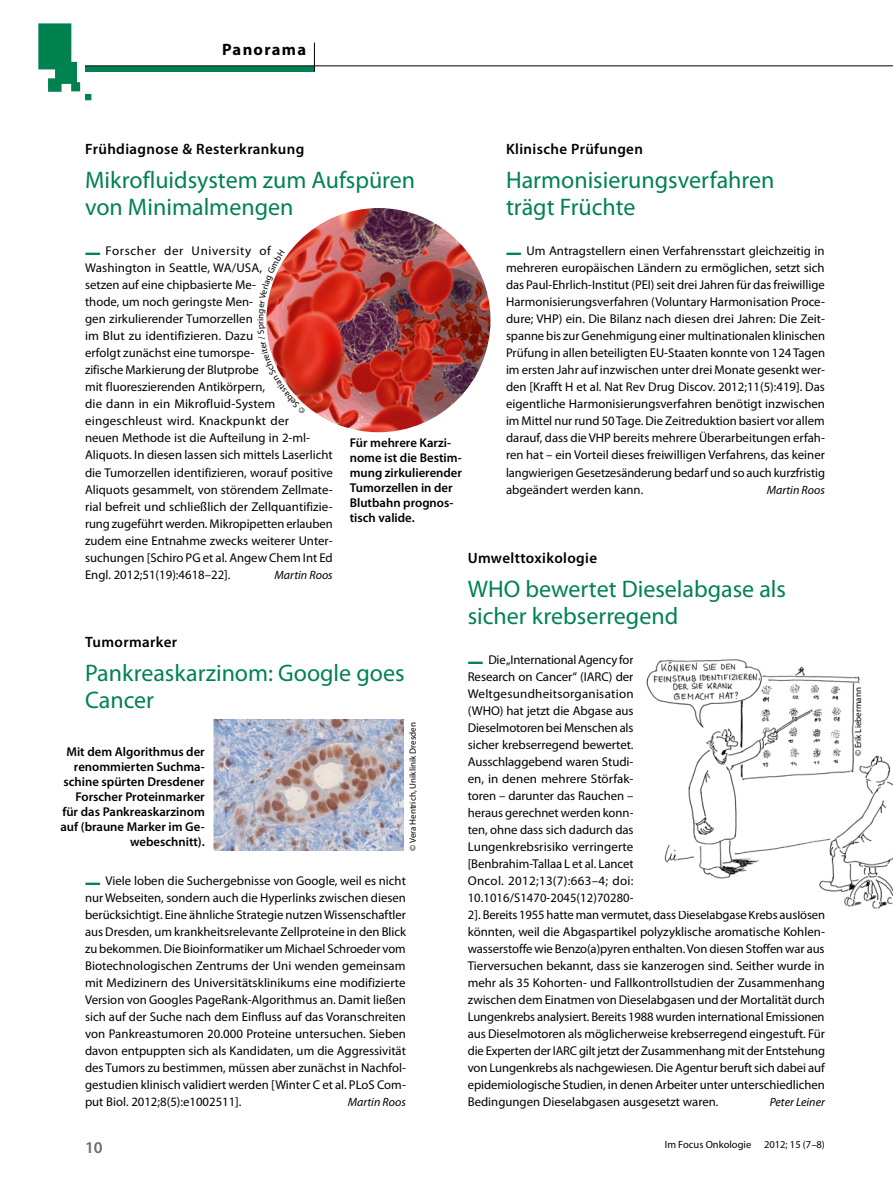
<style>
.page{position:relative;width:893px;height:1187px;background:#fff}
.page>*{position:absolute;margin:0;border:0;box-sizing:border-box;transform-origin:0 0}
.t1{font:24px/27px "Myriad Pro";color:#008250}
.t2{font:700 16.5px "Myriad Pro";letter-spacing:.08em;color:#000}
.t3{font:600 16.5px "Myriad Pro";color:#6e6d67}
.t4{font:600 15px "Myriad Pro";letter-spacing:.025em;color:#000}
.t5{font:12.75px/17px "Myriad Pro";letter-spacing:-.005em;color:#000;text-align:justify}
.t6{font:600 12.75px/15px "Myriad Pro";color:#000;text-align:right}
.t7{font:italic 12px "Myriad Pro";color:#000}
.t8{font:10.5px "Myriad Pro";color:#000}
.t9{font:9px "Myriad Pro";color:#000}
.s1{font-weight:700;font-size:24.3px;color:#008250}
</style>
<div class="page">
<div style="left:85px;top:66px;width:230px;height:5px;background:#008250"></div>
<hr style="left:85px;top:66px;width:808px;height:1px;background:#000">
<svg style="left:314px;top:43px;width:1px;height:28px"></svg>
<img style="left:213px;top:719px;width:191px;height:131px">
<img style="left:646px;top:659px;width:247px;height:250px">
<img style="left:266px;top:208px;width:224px;height:224px;border-radius:112px">
<svg style="left:38px;top:23px;width:53px;height:77px"></svg>
<svg style="left:266px;top:250px;width:40px;height:156px"></svg>
<p class="t2" style="left:222px;top:39px;width:86px">Panorama</p>
<p class="t4" style="left:506px;top:139px;width:138px">Klinische Prüfungen</p>
<h1 class="t1" style="left:506px;top:166px;width:270px">Harmonisierungsverfahren trägt Früchte</h1>
<p class="t5" style="left:506px;top:242px;width:321px"><span class="s1">—</span> Um Antragstellern einen Verfahrensstart gleichzeitig in mehreren europäischen Ländern zu ermöglichen, setzt sich das Paul-Ehrlich-Institut (PEI) seit drei Jahren für das freiwillige Harmonisierungsverfahren (Voluntary Harmonisation Proce&shy;dure; VHP) ein. Die Bilanz nach diesen drei Jahren: Die Zeit&shy;spanne bis zur Genehmigung einer multinationalen klinischen Prüfung in allen beteiligten EU-Staaten konnte von 124 Tagen im ersten Jahr auf inzwischen unter drei Monate gesenkt wer&shy;den [Krafft H et al. Nat Rev Drug Discov. 2012;11(5):419]. Das eigentliche Harmonisierungsverfahren benötigt inzwischen im Mittel nur rund 50 Tage. Die Zeitreduktion basiert vor allem darauf, dass die VHP bereits mehrere Überarbeitungen erfah&shy;ren hat – ein Vorteil dieses freiwilligen Verfahrens, das keiner langwierigen Gesetzesänderung bedarf und so auch kurzfristig abgeändert werden kann.</p>
<p class="t4" style="left:85px;top:139px;width:221px">Frühdiagnose &amp; Resterkrankung</p>
<h1 class="t1" style="left:85px;top:166px;width:332px">Mikrofluidsystem zum Aufspüren von Minimalmengen</h1>
<p class="t5" style="left:85px;top:242px;width:249px;text-align:left"><span class="s1">—</span> Forscher der University of Washington in Seattle, WA/USA,<br>setzen auf eine chipbasierte Me-<br>thode, um noch geringste Men-<br>gen zirkulierender Tumorzellen<br>im Blut zu identifizieren. Dazu<br>erfolgt zunächst eine tumorspe-<br>zifische Markierung der Blutprobe<br>mit fluoreszierenden Antikörpern,<br>die dann in ein Mikrofluid-System eingeschleust wird. Knackpunkt der<br>neuen Methode ist die Aufteilung in 2-ml-Aliquots. In diesen lassen sich mittels Laserlicht die Tumorzellen identifizieren, worauf positive Aliquots gesammelt, von störendem Zellmate&shy;rial befreit und schließlich der Zellquantifizie&shy;rung zugeführt werden. Mikropipetten erlauben zudem eine Entnahme zwecks weiterer Unter&shy;suchungen [Schiro PG et al. Angew Chem Int Ed Engl. 2012;51(19):4618–22].</p>
<p class="t6" style="left:350px;top:435px;width:114px;text-align:left">Für mehrere Karzi&shy;nome ist die Bestim&shy;mung zirkulierender<br>Tumorzellen in der<br>Blutbahn prognos&shy;tisch valide.</p>
<p class="t7" style="left:767px;top:482px;width:60px">Martin Roos</p>
<p class="t4" style="left:468px;top:548px;width:131px">Umwelttoxikologie</p>
<h1 class="t1" style="left:468px;top:574px;width:320px">WHO bewertet Dieselabgase als sicher krebserregend</h1>
<p class="t5" style="left:468px;top:650px;width:359px;text-align:left"><span class="s1">—</span> Die „International Agency for<br>Research on Cancer“ (IARC) der<br>Weltgesundheitsorganisation<br>(WHO) hat jetzt die Abgase aus<br>Dieselmotoren bei Menschen als<br>sicher krebserregend bewertet.<br>Ausschlaggebend waren Studi-<br>en, in denen mehrere Störfak-<br>toren – darunter das Rauchen –<br>heraus gerechnet werden konn-<br>ten, ohne dass sich dadurch das<br>Lungenkrebsrisiko verringerte<br>[Benbrahim-Tallaa L et al. Lancet<br>Oncol. 2012;13(7):663–4; doi:<br>10.1016/S1470-2045(12)70280-<br>2]. Bereits 1955 hatte man vermutet, dass Dieselabgase Krebs auslösen könnten, weil die Abgaspartikel polyzyklische aromatische Kohlen&shy;wasserstoffe wie Benzo(a)pyren enthalten. Von diesen Stoffen war aus Tierversuchen bekannt, dass sie kanzerogen sind. Seither wurde in mehr als 35 Kohorten- und Fallkontrollstudien der Zusammenhang zwischen dem Einatmen von Dieselabgasen und der Mortalität durch Lungenkrebs analysiert. Bereits 1988 wurden international Emissionen aus Dieselmotoren als möglicherweise krebserregend eingestuft. Für die Experten der IARC gilt jetzt der Zusammenhang mit der Entstehung von Lungenkrebs als nachgewiesen. Die Agentur beruft sich dabei auf epidemiologische Studien, in denen Arbeiter unter unterschiedlichen Bedingungen Dieselabgasen ausgesetzt waren.</p>
<p class="t7" style="left:275px;top:567px;width:60px">Martin Roos</p>
<p class="t4" style="left:85px;top:632px;width:94px">Tumormarker</p>
<h1 class="t1" style="left:85px;top:659px;width:321px">Pankreaskarzinom: Google goes<br>Cancer</h1>
<p class="t9" style="left:407px;top:850px;width:130px;rotate:-90deg">© Vera Hentrich, Uniklinik Dresden</p>
<p class="t6" style="left:60px;top:744px;width:146px">Mit dem Algorithmus der renommierten Suchma&shy;schine spürten Dresdener<br>Forscher Proteinmarker für das Pankreaskarzinom auf (braune Marker im Ge&shy;webeschnitt).</p>
<p class="t5" style="left:85px;top:871px;width:323px"><span class="s1">—</span> Viele loben die Suchergebnisse von Google, weil es nicht nur Webseiten, sondern auch die Hyperlinks zwischen diesen berücksichtigt. Eine ähnliche Strategie nutzen Wissenschaftler aus Dresden, um krankheitsrelevante Zellproteine in den Blick zu bekommen. Die Bioinformatiker um Michael Schroeder vom Biotechnologischen Zentrums der Uni wenden gemeinsam mit Medizinern des Universitätsklinikums eine modifizierte Version von Googles PageRank-Algorithmus an. Damit ließen sich auf der Suche nach dem Einfluss auf das Voranschreiten von Pankreastumoren 20.000 Proteine untersuchen. Sieben davon entpuppten sich als Kandidaten, um die Aggressivität des Tumors zu bestimmen, müssen aber zunächst in Nachfol&shy;gestudien klinisch validiert werden [Winter C et al. PLoS Com&shy;put Biol. 2012;8(5):e1002511].</p>
<p class="t7" style="left:348px;top:1094px;width:60px">Martin Roos</p>
<p class="t7" style="left:770px;top:1094px;width:57px">Peter Leiner</p>
<p class="t3" style="left:85px;top:1136px;width:19px">10</p>
<p class="t8" style="left:665px;top:1137px;width:162px">Im Focus Onkologie 2012; 15 (7–8)</p>
<p class="t9" style="left:853px;top:756px;width:70px;rotate:-90deg">© Erik Liebermann</p>
</div>
